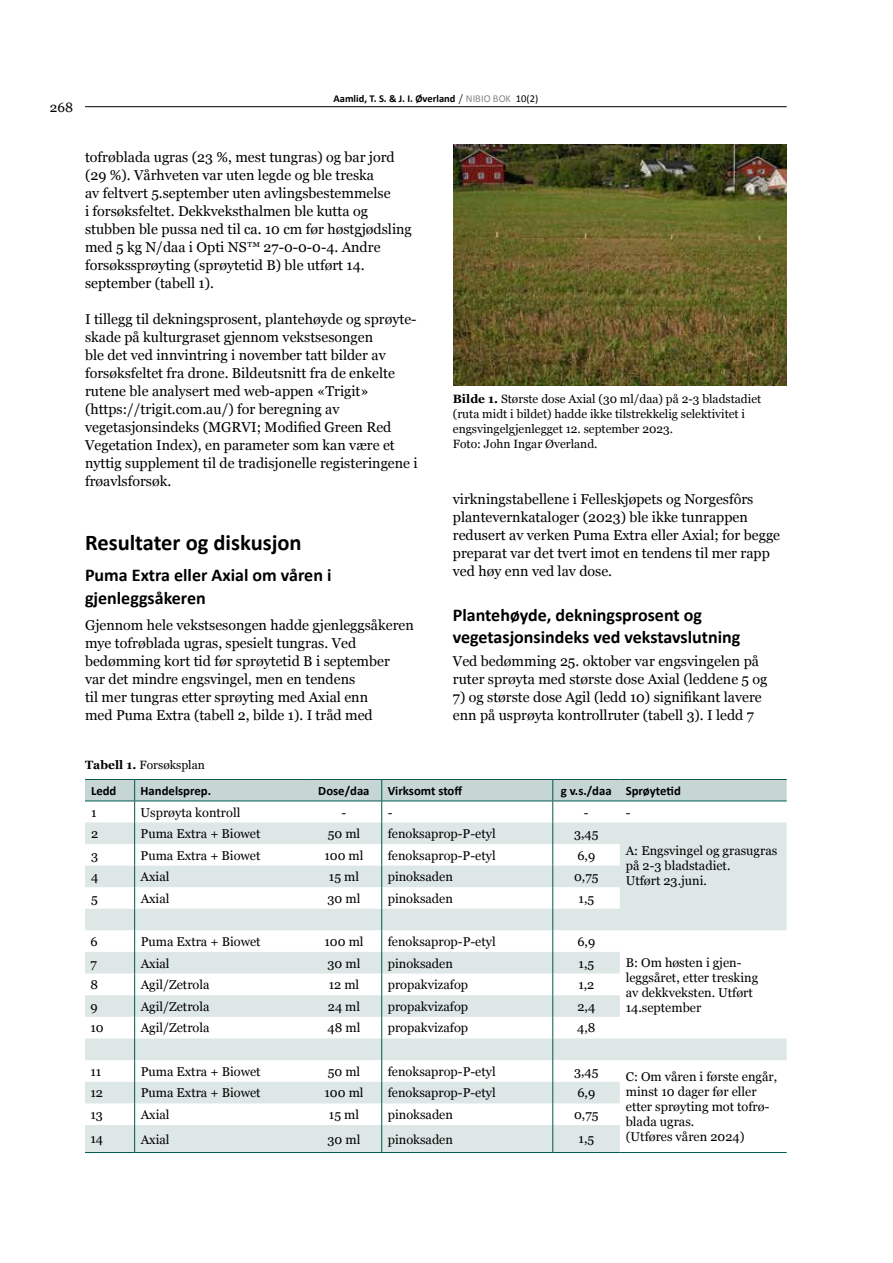
<style>
.page{position:relative;width:893px;height:1263px;background:#fff}
.page>*{position:absolute;margin:0;border:0;box-sizing:border-box;transform-origin:0 0}
.t1{font:700 22.5px "Calibri";color:#000}
.t2{font:700 18px/22.5px "Calibri";color:#000}
.t3{font:14.25px/18px "Georgia";color:#000}
.t4{font:13.5px "Georgia";color:#000}
.t5{font:12.75px/15px "Georgia";color:#000}
.t6{font:700 12.75px "Calibri";color:#000}
.t7{font:12px/15px "Georgia";color:#000}
.t8{font:700 10.5px "Calibri";color:#000}
.s1{font-family:"Georgia";font-weight:400}
.s2{font-weight:400;color:#878787}
.s3{font-weight:400}
.s4{font-weight:700}
</style>
<div class="page">
<hr style="left:85px;top:106px;width:702px;height:1px;background:#000">
<hr style="left:620px;top:1152px;width:167px;height:1px;background:#00584d">
<hr style="left:85px;top:1152px;width:50px;height:1px;background:#00584d">
<hr style="left:135px;top:1152px;width:171px;height:1px;background:#00584d">
<hr style="left:306px;top:1152px;width:76px;height:1px;background:#00584d">
<hr style="left:382px;top:1152px;width:171px;height:1px;background:#00584d">
<hr style="left:553px;top:1152px;width:67px;height:1px;background:#00584d">
<svg style="left:85px;top:779px;width:702px;height:373px"></svg>
<img style="left:453px;top:145px;width:334px;height:240px">
<p class="t4" style="left:50px;top:97px;width:25px">268</p>
<p class="t8" style="left:334px;top:92px;width:206px">Aamlid, T. S. &amp; J. I. Øverland <span class="s1">/</span> <span class="s2">NIBIO BOK</span> <span class="s3">10(2)</span></p>
<p class="t3" style="left:85px;top:147px;width:328px">tofrøblada ugras (23 %, mest tungras) og bar jord (29 %). Vårhveten var uten legde og ble treska<br>av feltvert 5.september uten avlingsbestemmelse<br>i forsøksfeltet. Dekkveksthalmen ble kutta og stubben ble pussa ned til ca. 10 cm før høstgjødsling med 5 kg N/daa i Opti NS™ 27-0-0-0-4. Andre forsøkssprøyting (sprøytetid B) ble utført 14. september (tabell 1).</p>
<p class="t3" style="left:85px;top:309px;width:334px">I tillegg til dekningsprosent, plantehøyde og sprøyte&shy;skade på kulturgraset gjennom vekstsesongen<br>ble det ved innvintring i november tatt bilder av forsøksfeltet fra drone. Bildeutsnitt fra de enkelte rutene ble analysert med web-appen «Trigit» (https://trigit.com.au/) for beregning av vegetasjonsindeks (MGRVI; Modified Green Red Vegetation Index), en parameter som kan være et nyttig supplement til de tradisjonelle registeringene i frøavlsforsøk.</p>
<h1 class="t1" style="left:85px;top:529px;width:218px">Resultater og diskusjon</h1>
<p class="t2" style="left:85px;top:563px;width:248px">Puma Extra eller Axial om våren i gjenleggsåkeren</p>
<p class="t3" style="left:85px;top:615px;width:330px">Gjennom hele vekstsesongen hadde gjenleggsåkeren mye tofrøblada ugras, spesielt tungras. Ved bedømming kort tid før sprøytetid B i september<br>var det mindre engsvingel, men en tendens<br>til mer tungras etter sprøyting med Axial enn<br>med Puma Extra (tabell 2, bilde 1). I tråd med</p>
<p class="t7" style="left:453px;top:391px;width:310px"><span class="s4">Bilde 1.</span> Største dose Axial (30 ml/daa) på 2-3 bladstadiet (ruta midt i bildet) hadde ikke tilstrekkelig selektivitet i engsvingelgjenlegget 12. september 2023.<br>Foto: John Ingar Øverland.</p>
<p class="t3" style="left:453px;top:489px;width:329px">virkningstabellene i Felleskjøpets og Norgesfôrs plantevernkataloger (2023) ble ikke tunrappen redusert av verken Puma Extra eller Axial; for begge preparat var det tvert imot en tendens til mer rapp ved høy enn ved lav dose.</p>
<p class="t2" style="left:453px;top:603px;width:289px">Plantehøyde, dekningsprosent og vegetasjonsindeks ved vekstavslutning</p>
<p class="t3" style="left:453px;top:651px;width:316px">Ved bedømming 25. oktober var engsvingelen på ruter sprøyta med største dose Axial (leddene 5 og</p>
<p class="t3" style="left:453px;top:687px;width:310px">7) og største dose Agil (ledd 10) signifikant lavere enn på usprøyta kontrollruter (tabell 3). I ledd 7</p>
<p class="t7" style="left:85px;top:757px;width:121px"><span class="s4">Tabell 1.</span> Forsøksplan</p>
<p class="t6" style="left:91px;top:783px;width:27px">Ledd</p>
<p class="t6" style="left:141px;top:783px;width:72px">Handelsprep.</p>
<p class="t6" style="left:318px;top:783px;width:53px">Dose/daa</p>
<p class="t6" style="left:388px;top:783px;width:76px">Virksomt stoff</p>
<p class="t6" style="left:561px;top:783px;width:121px">g v.s./daa Sprøytetid</p>
<p class="t5" style="left:91px;top:804px;width:7px">1</p>
<p class="t5" style="left:141px;top:804px;width:101px">Usprøyta kontroll</p>
<p class="t5" style="left:342px;top:804px;width:6px">-</p>
<p class="t5" style="left:388px;top:804px;width:6px">-</p>
<p class="t5" style="left:584px;top:804px;width:6px">-</p>
<p class="t5" style="left:626px;top:804px;width:6px">-</p>
<p class="t5" style="left:91px;top:826px;width:9px">2</p>
<p class="t5" style="left:141px;top:826px;width:121px">Puma Extra + Biowet</p>
<p class="t5" style="left:328px;top:826px;width:34px">50 ml</p>
<p class="t5" style="left:388px;top:826px;width:109px">fenoksaprop-P-etyl</p>
<p class="t5" style="left:574px;top:826px;width:26px">3,45</p>
<p class="t5" style="left:626px;top:843px;width:153px">A: Engsvingel og grasugras på 2-3 bladstadiet.<br>Utført 23.juni.</p>
<p class="t5" style="left:91px;top:847px;width:9px">3</p>
<p class="t5" style="left:141px;top:847px;width:121px">Puma Extra + Biowet</p>
<p class="t5" style="left:324px;top:847px;width:41px">100 ml</p>
<p class="t5" style="left:388px;top:847px;width:109px">fenoksaprop-P-etyl</p>
<p class="t5" style="left:577px;top:847px;width:19px">6,9</p>
<p class="t5" style="left:91px;top:869px;width:9px">4</p>
<p class="t5" style="left:141px;top:869px;width:30px">Axial</p>
<p class="t5" style="left:329px;top:869px;width:32px">15 ml</p>
<p class="t5" style="left:388px;top:869px;width:67px">pinoksaden</p>
<p class="t5" style="left:574px;top:869px;width:26px">0,75</p>
<p class="t5" style="left:91px;top:890px;width:8px">5</p>
<p class="t5" style="left:141px;top:890px;width:30px">Axial</p>
<p class="t5" style="left:328px;top:890px;width:34px">30 ml</p>
<p class="t5" style="left:388px;top:890px;width:67px">pinoksaden</p>
<p class="t5" style="left:578px;top:890px;width:17px">1,5</p>
<p class="t5" style="left:90px;top:933px;width:9px">6</p>
<p class="t5" style="left:141px;top:933px;width:121px">Puma Extra + Biowet</p>
<p class="t5" style="left:324px;top:933px;width:41px">100 ml</p>
<p class="t5" style="left:388px;top:933px;width:109px">fenoksaprop-P-etyl</p>
<p class="t5" style="left:577px;top:933px;width:19px">6,9</p>
<p class="t5" style="left:626px;top:954px;width:134px">B: Om høsten i gjen&shy;leggsåret, etter tresking av dekkveksten. Utført<br>14.september</p>
<p class="t5" style="left:90px;top:955px;width:8px">7</p>
<p class="t5" style="left:141px;top:955px;width:30px">Axial</p>
<p class="t5" style="left:328px;top:955px;width:34px">30 ml</p>
<p class="t5" style="left:388px;top:955px;width:67px">pinoksaden</p>
<p class="t5" style="left:578px;top:955px;width:17px">1,5</p>
<p class="t5" style="left:90px;top:977px;width:9px">8</p>
<p class="t5" style="left:141px;top:977px;width:70px">Agil/Zetrola</p>
<p class="t5" style="left:329px;top:977px;width:32px">12 ml</p>
<p class="t5" style="left:388px;top:977px;width:82px">propakvizafop</p>
<p class="t5" style="left:578px;top:977px;width:18px">1,2</p>
<p class="t5" style="left:90px;top:998px;width:9px">9</p>
<p class="t5" style="left:141px;top:998px;width:70px">Agil/Zetrola</p>
<p class="t5" style="left:328px;top:998px;width:34px">24 ml</p>
<p class="t5" style="left:388px;top:998px;width:82px">propakvizafop</p>
<p class="t5" style="left:577px;top:998px;width:19px">2,4</p>
<p class="t5" style="left:90px;top:1020px;width:15px">10</p>
<p class="t5" style="left:141px;top:1020px;width:70px">Agil/Zetrola</p>
<p class="t5" style="left:328px;top:1020px;width:34px">48 ml</p>
<p class="t5" style="left:388px;top:1020px;width:82px">propakvizafop</p>
<p class="t5" style="left:577px;top:1020px;width:20px">4,8</p>
<p class="t5" style="left:90px;top:1063px;width:12px">11</p>
<p class="t5" style="left:141px;top:1063px;width:121px">Puma Extra + Biowet</p>
<p class="t5" style="left:328px;top:1063px;width:34px">50 ml</p>
<p class="t5" style="left:388px;top:1063px;width:109px">fenoksaprop-P-etyl</p>
<p class="t5" style="left:574px;top:1063px;width:26px">3,45</p>
<p class="t5" style="left:626px;top:1069px;width:153px">C: Om våren i første engår, minst 10 dager før eller etter sprøyting mot tofrø&shy;blada ugras.<br>(Utføres våren 2024)</p>
<p class="t5" style="left:90px;top:1085px;width:14px">12</p>
<p class="t5" style="left:141px;top:1085px;width:121px">Puma Extra + Biowet</p>
<p class="t5" style="left:324px;top:1085px;width:41px">100 ml</p>
<p class="t5" style="left:388px;top:1085px;width:109px">fenoksaprop-P-etyl</p>
<p class="t5" style="left:577px;top:1085px;width:19px">6,9</p>
<p class="t5" style="left:90px;top:1106px;width:14px">13</p>
<p class="t5" style="left:141px;top:1106px;width:30px">Axial</p>
<p class="t5" style="left:329px;top:1106px;width:32px">15 ml</p>
<p class="t5" style="left:388px;top:1106px;width:67px">pinoksaden</p>
<p class="t5" style="left:574px;top:1106px;width:26px">0,75</p>
<p class="t5" style="left:90px;top:1131px;width:14px">14</p>
<p class="t5" style="left:141px;top:1131px;width:30px">Axial</p>
<p class="t5" style="left:328px;top:1131px;width:34px">30 ml</p>
<p class="t5" style="left:388px;top:1131px;width:67px">pinoksaden</p>
<p class="t5" style="left:578px;top:1131px;width:17px">1,5</p>
</div>
